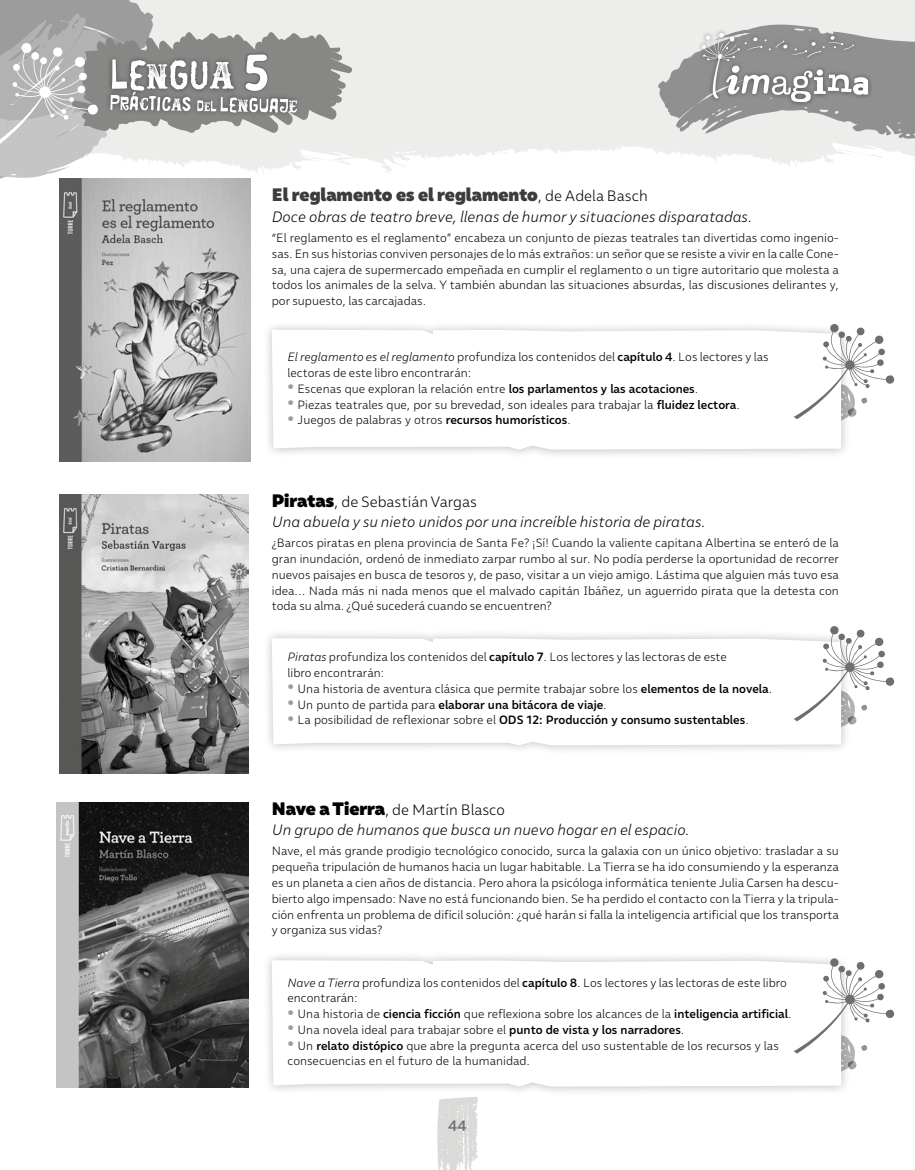
<style>
.page{position:relative;width:915px;height:1170px;background:#fff}
.page>*{position:absolute;margin:0;border:0;box-sizing:border-box;transform-origin:0 0}
.t1{font:700 58.05px "Duper";color:#fff}
.Recomendado_Titulo_l{font:900 18px "Malva";color:#3c3c3a}
.Recomendados_bajada{font:italic 300 15px "Malva";color:#000}
.Recomendado_Titulo_l-2{font:300 15px "Malva";color:#000}
.t2{font:500 15px "Malva";color:#6e6e6e}
.Recomendado_texto{font:300 12px/15.8px "Malva";color:#000}
.t3{font:500 12px "Malva";color:#000}
.s1{font-weight:300;font-size:15px;color:#000}
.s2{font-style:italic}
.s3{font-weight:500}
.s4{font-weight:900;font-size:13.5px;color:#9c9c9c}
.s5{font-weight:900;font-size:18px}
.s6{font-weight:300}
</style>
<div class="page">
<svg style="left:437px;top:1097px;width:40px;height:72px;background:#dedede"></svg>
<svg style="left:352px;top:0;width:562px;height:173px;fill:#ededec"></svg>
<svg style="left:655px;top:22px;width:259px;height:120px;background:#b4b4b3"></svg>
<svg style="left:0;top:0;width:352px;height:199px"></svg>
<img style="left:60px;top:179px;width:190px;height:282px">
<div style="left:262px;top:320px;width:588px;height:139px;background:#000;opacity:.25"></div>
<svg style="left:272px;top:330px;width:568px;height:119px"></svg>
<div style="left:262px;top:628px;width:588px;height:126px;background:#000;opacity:.25"></div>
<svg style="left:272px;top:638px;width:568px;height:107px"></svg>
<div style="left:262px;top:950px;width:588px;height:146px;background:#000;opacity:.25"></div>
<svg style="left:272px;top:960px;width:568px;height:126px"></svg>
<svg style="left:793px;top:626px;width:100px;height:103px"></svg>
<svg style="left:793px;top:957px;width:100px;height:116px"></svg>
<svg style="left:793px;top:323px;width:100px;height:100px"></svg>
<img style="left:60px;top:494px;width:188px;height:279px">
<img style="left:56px;top:802px;width:192px;height:284px">
<h1 class="t1" style="left:243px;top:39px;width:28px">5</h1>
<p class="Recomendado_Titulo_l" style="left:272px;top:184px;width:377px">El reglamento es el reglamento<span class="s1">, de Adela Basch</span></p>
<p class="Recomendados_bajada" style="left:272px;top:208px;width:482px">Doce obras de teatro breve, llenas de humor y situaciones disparatadas.</p>
<p class="Recomendado_texto" style="left:272px;top:230px;width:568px;text-align:justify">“El reglamento es el reglamento” encabeza un conjunto de piezas teatrales tan divertidas como ingenio&shy;sas. En sus historias conviven personajes de lo más extraños: un señor que se resiste a vivir en la calle Cone&shy;sa, una cajera de supermercado empeñada en cumplir el reglamento o un tigre autoritario que molesta a todos los animales de la selva. Y también abundan las situaciones absurdas, las discusiones delirantes y, por supuesto, las carcajadas.</p>
<p class="Recomendado_texto" style="left:287px;top:349px;width:482px"><span class="s2">El reglamento es el reglamento</span> profundiza los contenidos del <span class="s3">capítulo 4</span>. Los lectores y las lectoras de este libro encontrarán:</p>
<p class="Recomendado_texto" style="left:287px;top:380px;width:412px"><span class="s4">•</span> Escenas que exploran la relación entre <span class="s3">los parlamentos y las acotaciones</span>.</p>
<p class="Recomendado_texto" style="left:287px;top:396px;width:454px"><span class="s4">•</span> Piezas teatrales que, por su brevedad, son ideales para trabajar la <span class="s3">fluidez lectora</span>.</p>
<p class="Recomendado_texto" style="left:287px;top:412px;width:285px"><span class="s4">•</span> Juegos de palabras y otros <span class="s3">recursos humorísticos</span>.</p>
<p class="Recomendado_Titulo_l-2" style="left:272px;top:492px;width:206px"><span class="s5">Piratas</span>, de Sebastián Vargas</p>
<p class="Recomendados_bajada" style="left:272px;top:513px;width:435px">Una abuela y su nieto unidos por una increíble historia de piratas.</p>
<p class="Recomendado_texto" style="left:272px;top:535px;width:568px;text-align:justify">¿Barcos piratas en plena provincia de Santa Fe? ¡Sí! Cuando la valiente capitana Albertina se enteró de la gran inundación, ordenó de inmediato zarpar rumbo al sur. No podía perderse la oportunidad de recorrer nuevos paisajes en busca de tesoros y, de paso, visitar a un viejo amigo. Lástima que alguien más tuvo esa idea… Nada más ni nada menos que el malvado capitán Ibáñez, un aguerrido pirata que la detesta con toda su alma. ¿Qué sucederá cuando se encuentren?</p>
<p class="Recomendado_texto" style="left:287px;top:649px;width:441px"><span class="s2">Piratas</span> profundiza los contenidos del <span class="s3">capítulo 7</span>. Los lectores y las lectoras de este libro encontrarán:</p>
<p class="Recomendado_texto" style="left:287px;top:680px;width:486px"><span class="s4">•</span> Una historia de aventura clásica que permite trabajar sobre los <span class="s3">elementos de la novela</span>.</p>
<p class="t3" style="left:287px;top:697px;width:321px"><span class="s4">•</span> <span class="s6">Un punto de partida para</span> elaborar una bitácora de viaje<span class="s6">.</span></p>
<p class="t3" style="left:287px;top:712px;width:462px"><span class="s4">•</span> <span class="s6">La posibilidad de reflexionar sobre el</span> ODS 12: Producción y consumo sustentables<span class="s6">.</span></p>
<p class="Recomendado_Titulo_l-2" style="left:272px;top:800px;width:235px"><span class="s5">Nave a Tierra</span>, de Martín Blasco</p>
<p class="Recomendados_bajada" style="left:272px;top:821px;width:419px">Un grupo de humanos que busca un nuevo hogar en el espacio.</p>
<p class="Recomendado_texto" style="left:272px;top:843px;width:568px;text-align:justify">Nave, el más grande prodigio tecnológico conocido, surca la galaxia con un único objetivo: trasladar a su pequeña tripulación de humanos hacia un lugar habitable. La Tierra se ha ido consumiendo y la esperanza es un planeta a cien años de distancia. Pero ahora la psicóloga informática teniente Julia Carsen ha descu&shy;bierto algo impensado: Nave no está funcionando bien. Se ha perdido el contacto con la Tierra y la tripula&shy;ción enfrenta un problema de difícil solución: ¿qué harán si falla la inteligencia artificial que los transporta y organiza sus vidas?</p>
<p class="Recomendado_texto" style="left:287px;top:974px;width:501px"><span class="s2">Nave a Tierra</span> profundiza los contenidos del <span class="s3">capítulo 8</span>. Los lectores y las lectoras de este libro encontrarán:</p>
<p class="Recomendado_texto" style="left:287px;top:1005px;width:505px"><span class="s4">•</span> Una historia de <span class="s3">ciencia ficción</span> que reflexiona sobre los alcances de la <span class="s3">inteligencia artificial</span>.</p>
<p class="Recomendado_texto" style="left:287px;top:1021px;width:398px"><span class="s4">•</span> Una novela ideal para trabajar sobre el <span class="s3">punto de vista y los narradores</span>.</p>
<p class="Recomendado_texto" style="left:287px;top:1037px;width:492px"><span class="s4">•</span> Un <span class="s3">relato distópico</span> que abre la pregunta acerca del uso sustentable de los recursos y las consecuencias en el futuro de la humanidad.</p>
<p class="t2" style="left:448px;top:1116px;width:20px">44</p>
</div>
